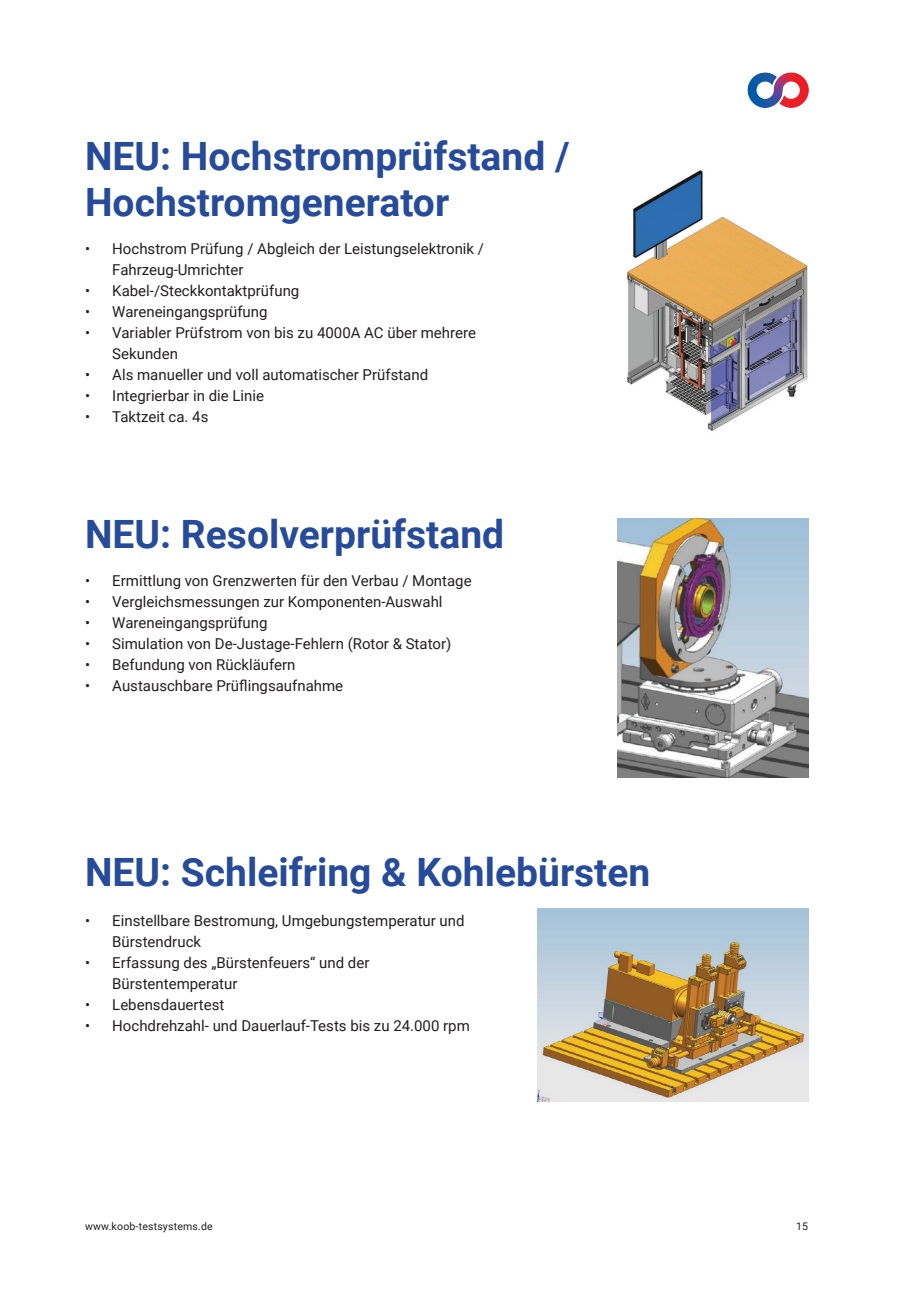
<style>
.page{position:relative;width:906px;height:1289px;background:#fff}
.page>*{position:absolute;margin:0;border:0;box-sizing:border-box;transform-origin:0 0}
.t1{font:700 39px/46.8px "Roboto";color:#264b9b}
.t2{font:15px/21px "Roboto";color:#231f20}
.t3{font:10.5px "Roboto";letter-spacing:.02em;color:#231f20}
</style>
<div class="page">
<img style="left:747px;top:72px;width:61px;height:35px">
<img style="left:627px;top:170px;width:181px;height:261px">
<img style="left:618px;top:518px;width:190px;height:259px">
<img style="left:537px;top:908px;width:271px;height:193px">
<h1 class="t1" style="left:85px;top:131px;width:486px">NEU: Hochstromprüfstand /<br>Hochstromgenerator</h1>
<p class="t2" style="left:112px;top:238px;width:373px;text-indent:-27px">• Hochstrom Prüfung / Abgleich der Leistungselektronik /<br>Fahrzeug-Umrichter</p>
<p class="t2" style="left:85px;top:280px;width:216px">• Kabel-/Steckkontaktprüfung</p>
<p class="t2" style="left:85px;top:301px;width:184px">• Wareneingangsprüfung</p>
<p class="t2" style="left:112px;top:322px;width:365px;text-indent:-27px">• Variabler Prüfstrom von bis zu 4000A AC über mehrere<br>Sekunden</p>
<p class="t2" style="left:85px;top:364px;width:344px">• Als manueller und voll automatischer Prüfstand</p>
<p class="t2" style="left:85px;top:385px;width:180px">• Integrierbar in die Linie</p>
<p class="t2" style="left:85px;top:406px;width:125px">• Taktzeit ca. 4s</p>
<h1 class="t1" style="left:85px;top:509px;width:420px">NEU: Resolverprüfstand</h1>
<p class="t2" style="left:85px;top:569px;width:388px">• Ermittlung von Grenzwerten für den Verbau / Montage</p>
<p class="t2" style="left:85px;top:590px;width:359px">• Vergleichsmessungen zur Komponenten-Auswahl</p>
<p class="t2" style="left:85px;top:611px;width:184px">• Wareneingangsprüfung</p>
<p class="t2" style="left:85px;top:632px;width:367px">• Simulation von De-Justage-Fehlern (Rotor &amp; Stator)</p>
<p class="t2" style="left:85px;top:653px;width:212px">• Befundung von Rückläufern</p>
<p class="t2" style="left:85px;top:674px;width:259px">• Austauschbare Prüflingsaufnahme</p>
<h1 class="t1" style="left:85px;top:847px;width:567px">NEU: Schleifring &amp; Kohlebürsten</h1>
<p class="t2" style="left:112px;top:909px;width:354px;text-indent:-27px">• Einstellbare Bestromung, Umgebungstemperatur und<br>Bürstendruck</p>
<p class="t2" style="left:112px;top:951px;width:259px;text-indent:-27px">• Erfassung des „Bürstenfeuers“ und der<br>Bürstentemperatur</p>
<p class="t2" style="left:85px;top:993px;width:141px">• Lebensdauertest</p>
<p class="t2" style="left:85px;top:1014px;width:386px">• Hochdrehzahl- und Dauerlauf-Tests bis zu 24.000 rpm</p>
<p class="t3" style="left:85px;top:1218px;width:129px">www.koob-testsystems.de</p>
<p class="t3" style="left:796px;top:1218px;width:14px">15</p>
</div>
